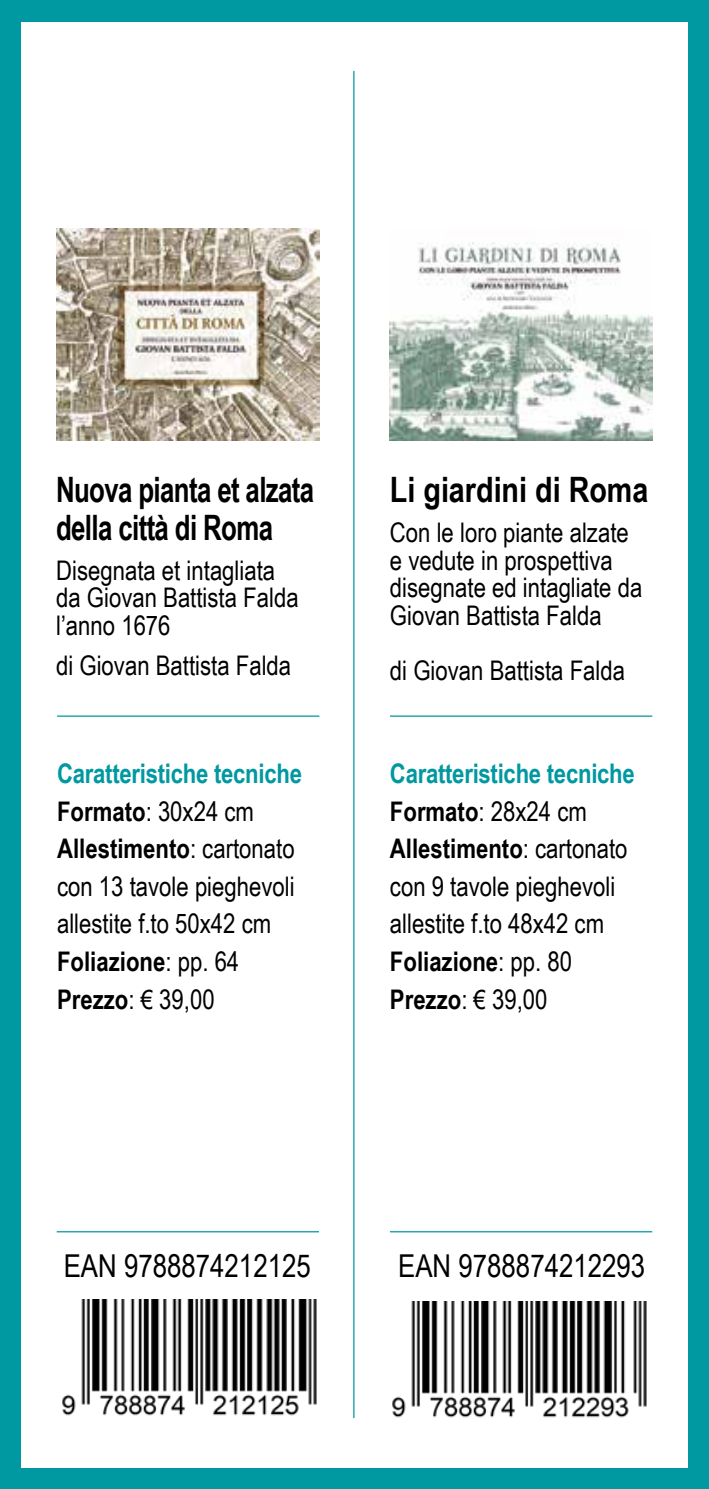
<style>
.page{position:relative;width:709px;height:1489px;background:#fff}
.page>*{position:absolute;margin:0;border:0;box-sizing:border-box;transform-origin:0 0}
.t1{font:700 35px/37.5px "Arial Narrow";letter-spacing:-.02em;color:#000;scale:.9 1}
.t2{font:700 35px "Arial Narrow";color:#000}
.t3{font:31.5px "Arial Narrow";color:#000}
.t4{font:27px/37.5px "Arial Narrow";color:#000}
.s1{font-weight:700;color:#0098a1}
.s2{font-weight:700}
</style>
<div class="page">
<div style="left:0;top:0;width:709px;height:21px;background:#0098a1"></div>
<div style="left:0;top:1468px;width:709px;height:20px;background:#0098a1"></div>
<div style="left:0;top:0;width:21px;height:1488px;background:#0098a1"></div>
<div style="left:688px;top:0;width:21px;height:1488px;background:#0098a1"></div>
<hr style="left:353px;top:71px;width:1px;height:1346px;background:#0098a1">
<img style="left:62px;top:1299px;width:255px;height:117px">
<hr style="left:57px;top:715px;width:262px;height:1px;background:#0098a1">
<hr style="left:57px;top:1230px;width:262px;height:2px;background:#0098a1">
<img style="left:57px;top:229px;width:262px;height:211px">
<img style="left:392px;top:1301px;width:255px;height:116px">
<hr style="left:390px;top:715px;width:262px;height:1px;background:#0098a1">
<hr style="left:390px;top:1230px;width:262px;height:2px;background:#0098a1">
<img style="left:390px;top:242px;width:262px;height:198px">
<p class="t1" style="left:56px;top:470px;width:288px">nuova pianta et alzata della città di Roma</p>
<p class="t4" style="left:56px;top:556px;width:244px;line-height:27.5px">Disegnata et intagliata da Giovan Battista Falda l’anno 1676</p>
<p class="t4" style="left:56px;top:646px;width:237px">di Giovan Battista Falda</p>
<p class="t4" style="left:57px;top:754px;width:246px"><span class="s1">Caratteristiche tecniche </span><span class="s2">formato</span>: 30x24 cm <span class="s2">allestimento</span>: cartonato con 13 tavole pieghevoli allestite f.to 50x42 cm <span class="s2">foliazione</span>: pp. 64 <span class="s2">prezzo</span>: € 39,00</p>
<p class="t2" style="left:390px;top:469px;width:260px">li giardini di roma</p>
<p class="t4" style="left:390px;top:518px;width:254px;line-height:27.5px">Con le loro piante alzate e vedute in prospettiva disegnate ed intagliate da<br>Giovan Battista Falda</p>
<p class="t4" style="left:390px;top:651px;width:237px">di Giovan Battista Falda</p>
<p class="t4" style="left:390px;top:754px;width:246px"><span class="s1">Caratteristiche tecniche </span><span class="s2">formato</span>: 28x24 cm <span class="s2">allestimento</span>: cartonato con 9 tavole pieghevoli allestite f.to 48x42 cm <span class="s2">foliazione</span>: pp. 80 <span class="s2">prezzo</span>: € 39,00</p>
<p class="t3" style="left:64px;top:1247px;width:249px">EAN 9788874212125</p>
<p class="t3" style="left:398px;top:1247px;width:249px">EAN 9788874212293</p>
</div>
